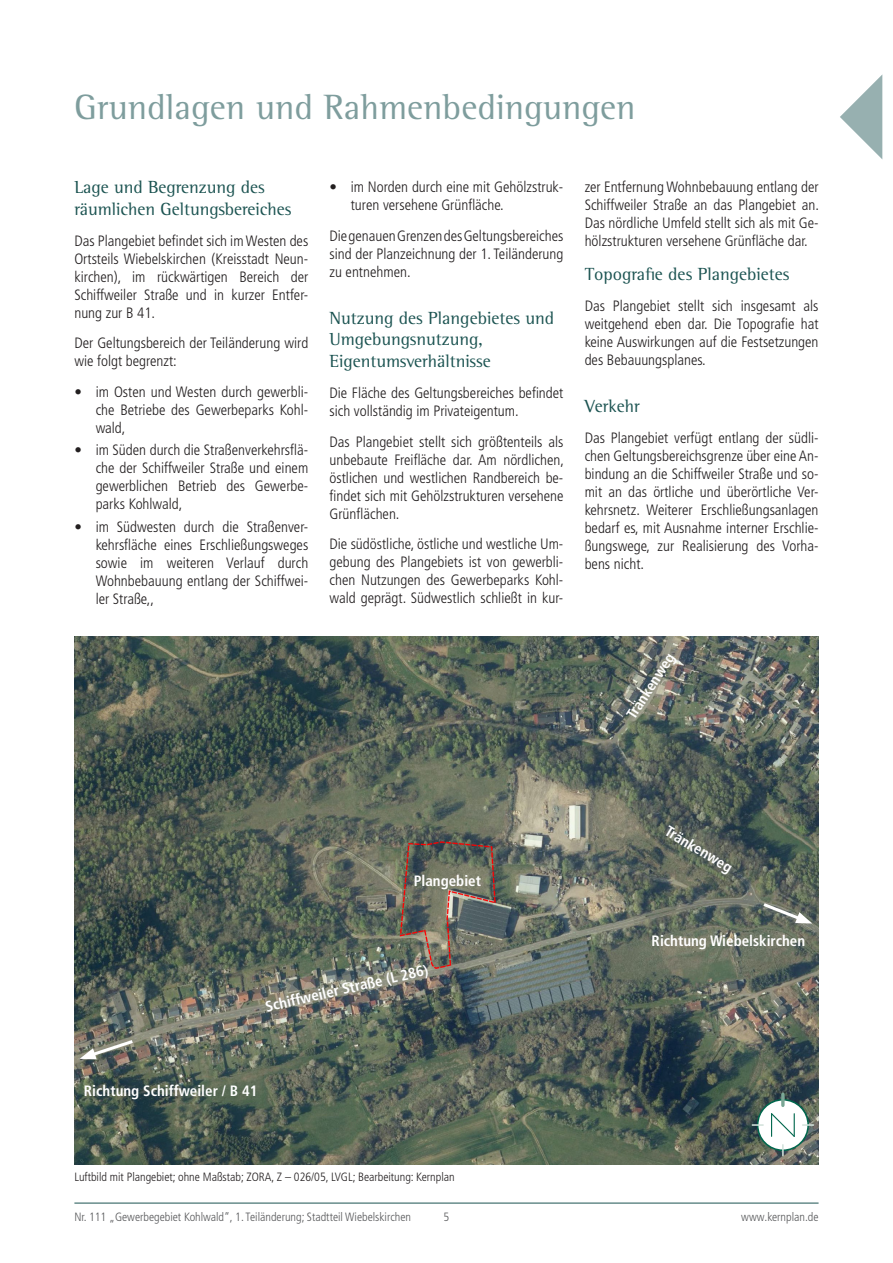
<style>
.page{position:relative;width:893px;height:1263px;background:#fff}
.page>*{position:absolute;margin:0;border:0;box-sizing:border-box;transform-origin:0 0}
.Headline{font:36px "Rotis Semi Serif Std";color:#7e9d9d}
.Subline_1{font:18px/21.6px "Rotis Semi Serif Std";color:#1b5351}
.Bodytext_rot{font:18px "Rotis Semi Serif Std";color:#1b5351}
.Bodytext{font:300 condensed 15px/18px "Frutiger LT Pro";color:#231f20;text-align:justify}
.Bodytext_rot-2{font:300 condensed 15px/18px "Frutiger LT Pro";color:#231f20;text-align:justify}
.t1{font:700 condensed 15px "Frutiger LT Pro";color:#fff}
.t2{font:300 condensed 12px "Frutiger LT Pro";color:#57585a}
.Bildunterschrift{font:300 condensed 12px "Frutiger LT Pro";color:#231f20}
</style>
<div class="page">
<hr style="left:74px;top:1203px;width:745px;height:1px;background:#1b5351">
<svg style="left:840px;top:75px;width:42px;height:84px"></svg>
<img style="left:74px;top:637px;width:745px;height:527px">
<svg style="left:80px;top:1038px;width:56px;height:21px"></svg>
<div style="left:758px;top:1100px;width:50px;height:50px;background:#fff;border-radius:50%"></div>
<div style="left:757px;top:1099px;width:52px;height:52px;border:2px solid #01674d;border-radius:50%"></div>
<svg style="left:771px;top:1113px;width:24px;height:24px"></svg>
<svg style="left:781px;top:1094px;width:4px;height:11px"></svg>
<svg style="left:802px;top:1124px;width:12px;height:1px"></svg>
<svg style="left:760px;top:901px;width:52px;height:22px"></svg>
<p class="Headline" style="left:74px;top:86px;width:562px">Grundlagen und Rahmenbedingungen</p>
<p class="Subline_1" style="left:74px;top:177px;width:219px">Lage und Begrenzung des räumlichen Geltungsbereiches</p>
<p class="Bodytext" style="left:74px;top:232px;width:235px">Das Plangebiet befindet sich im Westen des Ortsteils Wiebelskirchen (Kreisstadt Neun&shy;kirchen), im rückwärtigen Bereich der Schiffweiler Straße und in kurzer Entfer&shy;nung zur B 41.</p>
<p class="Bodytext" style="left:74px;top:334px;width:235px">Der Geltungsbereich der Teiländerung wird wie folgt begrenzt:</p>
<p class="Bodytext" style="left:96px;top:383px;width:214px;text-indent:-21px">• im Osten und Westen durch gewerbli&shy;che Betriebe des Gewerbeparks Kohl&shy;wald,</p>
<p class="Bodytext" style="left:96px;top:441px;width:214px;text-indent:-21px">• im Süden durch die Straßenverkehrsflä&shy;che der Schiffweiler Straße und einem gewerblichen Betrieb des Gewerbe&shy;parks Kohlwald,</p>
<p class="Bodytext" style="left:96px;top:518px;width:214px;text-indent:-21px">• im Südwesten durch die Straßenver&shy;kehrsfläche eines Erschließungsweges sowie im weiteren Verlauf durch Wohnbebauung entlang der Schiffwei&shy;ler Straße,,</p>
<p class="Bodytext" style="left:351px;top:178px;width:214px;text-indent:-21px">• im Norden durch eine mit Gehölzstruk&shy;turen versehene Grünfläche.</p>
<p class="Bodytext_rot-2" style="left:330px;top:227px;width:235px">Die genauen Grenzen des Geltungsbereiches sind der Planzeichnung der 1. Teiländerung zu entnehmen.</p>
<p class="Subline_1" style="left:330px;top:307px;width:226px">Nutzung des Plangebietes und<br>Umgebungsnutzung,<br>Eigentumsverhältnisse</p>
<p class="Bodytext_rot-2" style="left:330px;top:384px;width:235px">Die Fläche des Geltungsbereiches befindet sich vollständig im Privateigentum.</p>
<p class="Bodytext_rot-2" style="left:330px;top:433px;width:236px">Das Plangebiet stellt sich größtenteils als unbebaute Freifläche dar. Am nördlichen, östlichen und westlichen Randbereich be&shy;findet sich mit Gehölzstrukturen versehene Grünflächen.</p>
<p class="Bodytext_rot-2" style="left:330px;top:535px;width:235px">Die südöstliche, östliche und westliche Um&shy;gebung des Plangebiets ist von gewerbli&shy;chen Nutzungen des Gewerbeparks Kohl&shy;wald geprägt. Südwestlich schließt in kur-</p>
<p class="Bodytext_rot-2" style="left:585px;top:178px;width:236px">zer Entfernung Wohnbebauung entlang der Schiffweiler Straße an das Plangebiet an.<br>Das nördliche Umfeld stellt sich als mit Ge&shy;hölzstrukturen versehene Grünfläche dar.</p>
<p class="Bodytext_rot" style="left:585px;top:264px;width:206px">Topografie des Plangebietes</p>
<p class="Bodytext_rot-2" style="left:585px;top:297px;width:235px">Das Plangebiet stellt sich insgesamt als weitgehend eben dar. Die Topografie hat keine Auswirkungen auf die Festsetzungen des Bebauungsplanes.</p>
<p class="Subline_1" style="left:585px;top:396px;width:57px">Verkehr</p>
<p class="Bodytext" style="left:585px;top:429px;width:235px">Das Plangebiet verfügt entlang der südli&shy;chen Geltungsbereichsgrenze über eine An&shy;bindung an die Schiffweiler Straße und so&shy;mit an das örtliche und überörtliche Ver&shy;kehrsnetz. Weiterer Erschließungsanlagen bedarf es, mit Ausnahme interner Erschlie&shy;ßungswege, zur Realisierung des Vorha&shy;bens nicht.</p>
<p class="t1" style="left:622px;top:713px;width:77px;rotate:-57deg">Tränkenweg</p>
<p class="t1" style="left:414px;top:871px;width:69px">Plangebiet</p>
<p class="t1" style="left:264px;top:998px;width:168px;rotate:-13deg">Schiffweiler Straße (L 286)</p>
<p class="t1" style="left:84px;top:1082px;width:175px">Richtung Schiffweiler / B 41</p>
<p class="Bildunterschrift" style="left:74px;top:1170px;width:382px">Luftbild mit Plangebiet; ohne Maßstab; ZORA, Z – 026/05, LVGL; Bearbeitung: Kernplan</p>
<p class="t1" style="left:671px;top:822px;width:77px;rotate:31deg">Tränkenweg</p>
<p class="t1" style="left:652px;top:932px;width:155px">Richtung Wiebelskirchen</p>
<p class="t2" style="left:74px;top:1210px;width:338px">Nr. 111 „Gewerbegebiet Kohlwald“, 1. Teiländerung; Stadtteil Wiebelskirchen</p>
<p class="t2" style="left:444px;top:1210px;width:7px">5</p>
<p class="t2" style="left:741px;top:1210px;width:79px">www.kernplan.de</p>
</div>
